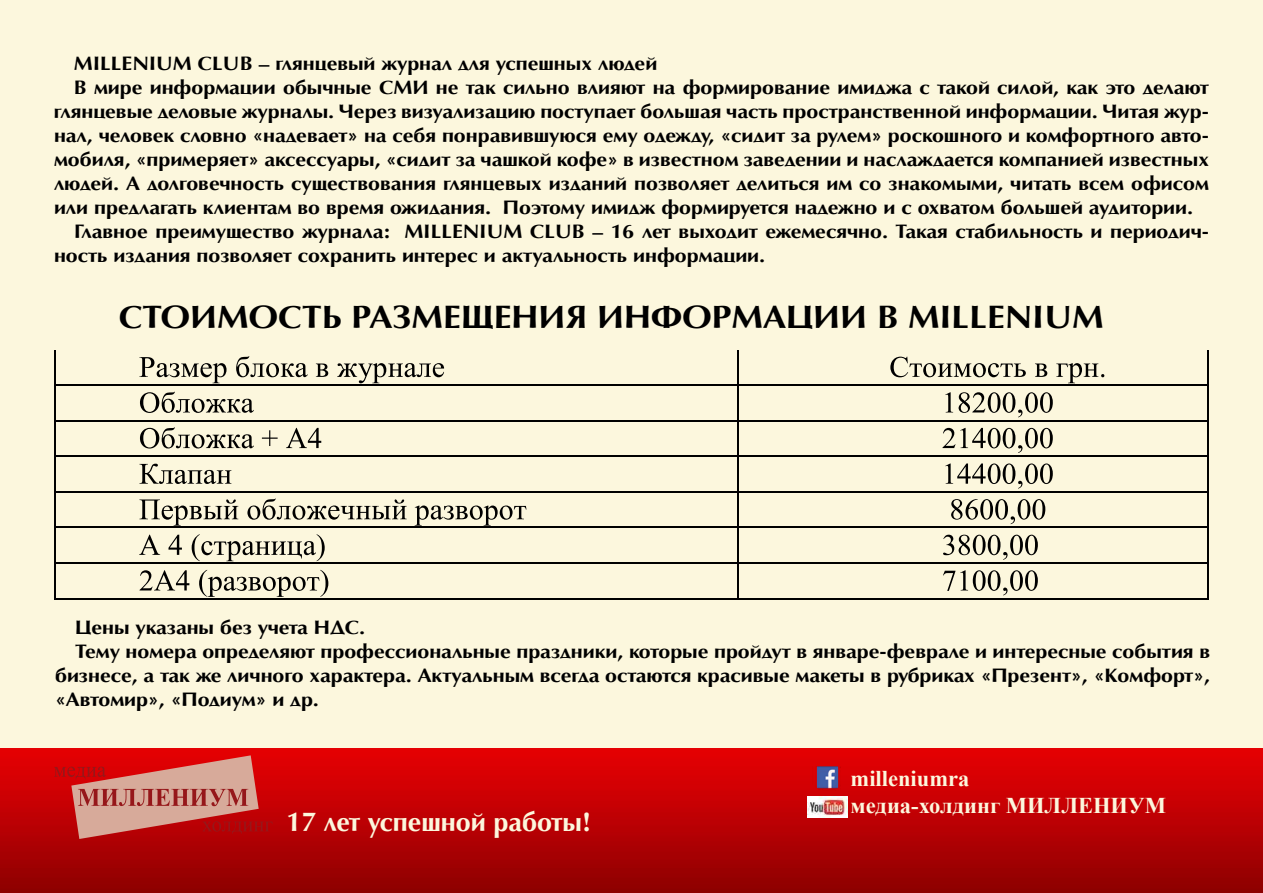
<style>
.page{position:relative;width:1263px;height:893px;background:#fcf7dd}
.page>*{position:absolute;margin:0;border:0;box-sizing:border-box;transform-origin:0 0}
.t1{font:700 32.4px "AG Opus High Resolution";color:#000;scale:1.1 1}
.t2{font:700 27px "AG Opus High Resolution";color:#fcf7dd}
.t3{font:700 22.5px/27px "Times New Roman";color:#fcf7dd}
.t4{font:700 19.5px "AG Opus High Resolution";color:#000;scale:1.1 1}
</style>
<div class="page">
<img style="left:0;top:748px;width:1263px;height:145px">
<svg style="left:54px;top:755px;width:219px;height:84px;background:#cb514c"></svg>
<img style="left:811px;top:761px;width:33px;height:33px">
<img style="left:807px;top:796px;width:41px;height:21px">
<svg style="left:139px;top:357px;width:87px;height:26px"></svg>
<svg style="left:236px;top:356px;width:72px;height:21px"></svg>
<svg style="left:316px;top:363px;width:12px;height:14px"></svg>
<svg style="left:337px;top:363px;width:107px;height:20px"></svg>
<svg style="left:890px;top:357px;width:136px;height:20px"></svg>
<svg style="left:1035px;top:363px;width:12px;height:14px"></svg>
<svg style="left:1056px;top:363px;width:48px;height:20px"></svg>
<hr style="left:54px;top:350px;width:1px;height:34px;background:#000">
<hr style="left:737px;top:350px;width:2px;height:34px;background:#000">
<hr style="left:1208px;top:350px;width:1px;height:34px;background:#000">
<svg style="left:140px;top:392px;width:114px;height:21px"></svg>
<svg style="left:945px;top:392px;width:108px;height:25px"></svg>
<hr style="left:55px;top:384px;width:682px;height:2px;background:#000">
<hr style="left:739px;top:384px;width:469px;height:2px;background:#000">
<hr style="left:54px;top:386px;width:1px;height:34px;background:#000">
<hr style="left:737px;top:386px;width:2px;height:34px;background:#000">
<hr style="left:1208px;top:386px;width:1px;height:34px;background:#000">
<svg style="left:140px;top:427px;width:114px;height:21px"></svg>
<svg style="left:262px;top:430px;width:16px;height:16px"></svg>
<svg style="left:286px;top:428px;width:35px;height:20px"></svg>
<svg style="left:942px;top:428px;width:111px;height:25px"></svg>
<hr style="left:55px;top:420px;width:682px;height:1px;background:#000">
<hr style="left:739px;top:420px;width:469px;height:1px;background:#000">
<hr style="left:54px;top:421px;width:1px;height:34px;background:#000">
<hr style="left:737px;top:421px;width:2px;height:34px;background:#000">
<hr style="left:1208px;top:421px;width:1px;height:34px;background:#000">
<svg style="left:139px;top:464px;width:92px;height:20px"></svg>
<svg style="left:945px;top:463px;width:108px;height:26px"></svg>
<hr style="left:55px;top:455px;width:682px;height:2px;background:#000">
<hr style="left:739px;top:455px;width:469px;height:2px;background:#000">
<hr style="left:54px;top:457px;width:1px;height:34px;background:#000">
<hr style="left:737px;top:457px;width:2px;height:34px;background:#000">
<hr style="left:1208px;top:457px;width:1px;height:34px;background:#000">
<svg style="left:139px;top:499px;width:99px;height:27px"></svg>
<svg style="left:247px;top:498px;width:160px;height:22px"></svg>
<svg style="left:415px;top:505px;width:111px;height:21px"></svg>
<svg style="left:951px;top:499px;width:94px;height:25px"></svg>
<hr style="left:55px;top:491px;width:682px;height:1px;background:#000">
<hr style="left:739px;top:491px;width:469px;height:1px;background:#000">
<hr style="left:54px;top:492px;width:1px;height:35px;background:#000">
<hr style="left:737px;top:492px;width:2px;height:35px;background:#000">
<hr style="left:1208px;top:492px;width:1px;height:35px;background:#000">
<svg style="left:139px;top:535px;width:21px;height:20px"></svg>
<svg style="left:168px;top:535px;width:14px;height:20px"></svg>
<svg style="left:192px;top:534px;width:133px;height:27px"></svg>
<svg style="left:943px;top:535px;width:95px;height:25px"></svg>
<hr style="left:55px;top:527px;width:682px;height:1px;background:#000">
<hr style="left:739px;top:527px;width:469px;height:1px;background:#000">
<hr style="left:54px;top:528px;width:1px;height:34px;background:#000">
<hr style="left:737px;top:528px;width:2px;height:34px;background:#000">
<hr style="left:1208px;top:528px;width:1px;height:34px;background:#000">
<svg style="left:140px;top:570px;width:49px;height:20px"></svg>
<svg style="left:199px;top:570px;width:129px;height:27px"></svg>
<svg style="left:943px;top:570px;width:95px;height:25px"></svg>
<hr style="left:55px;top:562px;width:682px;height:2px;background:#000">
<hr style="left:739px;top:562px;width:469px;height:2px;background:#000">
<hr style="left:54px;top:564px;width:1px;height:34px;background:#000">
<hr style="left:55px;top:598px;width:682px;height:1px;background:#000">
<hr style="left:737px;top:564px;width:2px;height:34px;background:#000">
<hr style="left:739px;top:598px;width:469px;height:1px;background:#000">
<hr style="left:1208px;top:564px;width:1px;height:34px;background:#000">
<p class="t4" style="left:74px;top:51px;width:532px">MILLENIUM CLUB – глянцевый журнал для успешных людей</p>
<p class="t4" style="left:74px;top:75px;width:1033px">В мире информации обычные СМИ не так сильно влияют на формирование имиджа с такой силой, как это делают</p>
<p class="t4" style="left:54px;top:99px;width:1051px">глянцевые деловые журналы. Через визуализацию поступает большая часть пространственной информации. Читая жур-</p>
<p class="t4" style="left:54px;top:123px;width:1051px">нал, человек словно «надевает» на себя понравившуюся ему одежду, «сидит за рулем» роскошного и комфортного авто-</p>
<p class="t4" style="left:54px;top:147px;width:1051px">мобиля, «примеряет» аксессуары, «сидит за чашкой кофе» в известном заведении и наслаждается компанией известных</p>
<p class="t4" style="left:54px;top:171px;width:1051px">людей. А долговечность существования глянцевых изданий позволяет делиться им со знакомыми, читать всем офисом</p>
<p class="t4" style="left:54px;top:195px;width:1037px">или предлагать клиентам во время ожидания. Поэтому имидж формируется надежно и с охватом большей аудитории.</p>
<p class="t4" style="left:74px;top:219px;width:1033px">Главное преимущество журнала: MILLENIUM CLUB – 16 лет выходит ежемесячно. Такая стабильность и периодич-</p>
<p class="t4" style="left:54px;top:243px;width:648px">ность издания позволяет сохранить интерес и актуальность информации.</p>
<h1 class="t1" style="left:119px;top:298px;width:897px">СТОИМОСТЬ РАЗМЕЩЕНИЯ ИНФОРМАЦИИ В MILLENIUM</h1>
<p class="t4" style="left:75px;top:616px;width:265px">Цены указаны без учета НДС.</p>
<p class="t4" style="left:75px;top:640px;width:1033px">Тему номера определяют профессиональные праздники, которые пройдут в январе-феврале и интересные события в</p>
<p class="t4" style="left:55px;top:664px;width:1051px">бизнесе, а так же личного характера. Актуальным всегда остаются красивые макеты в рубриках «Презент», «Комфорт»,</p>
<p class="t4" style="left:55px;top:688px;width:241px">«Автомир», «Подиум» и др.</p>
<h2 class="t2" style="left:286px;top:806px;width:306px">17 лет успешной работы!</h2>
<p class="t3" style="left:850px;top:764px;width:317px">milleniumra<br>медиа-холдинг МИЛЛЕНИУМ</p>
</div>
